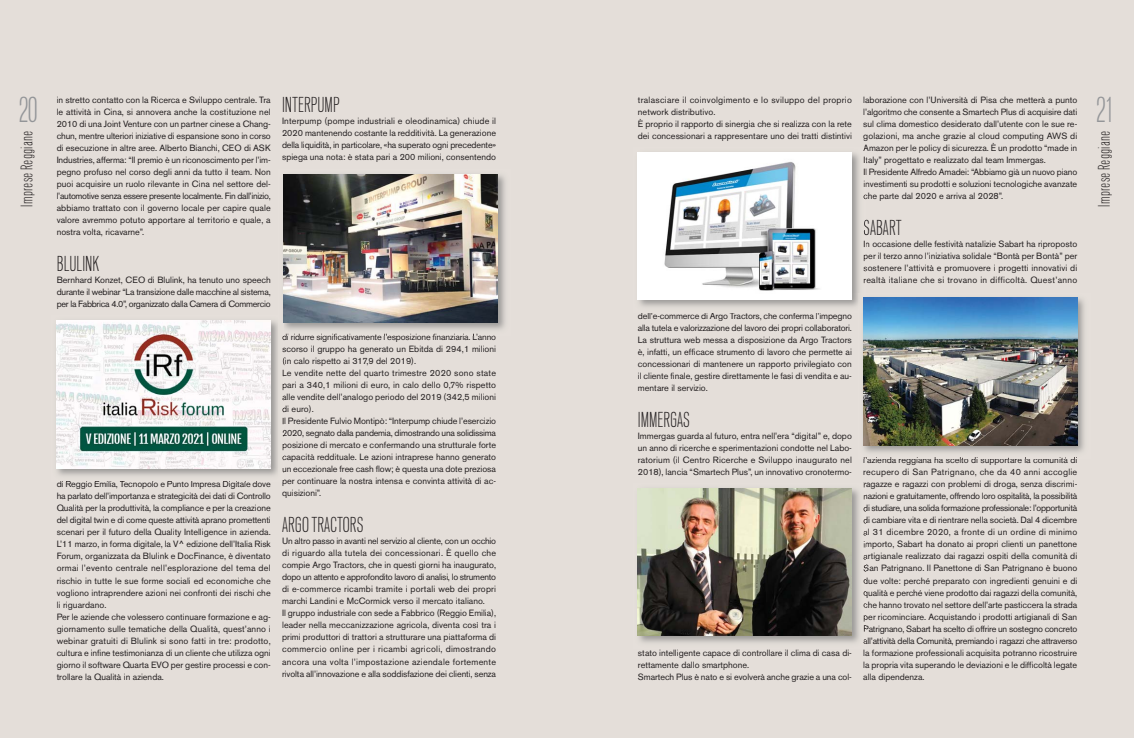
<style>
.page{position:relative;width:1134px;height:738px;background:#fff}
.page>*{position:absolute;margin:0;border:0;box-sizing:border-box;transform-origin:0 0}
.t1{font:300 condensed 30px "OPTI Venus";color:#939598}
.t2{font:300 condensed 18px "OPTI Venus";color:#231f20}
.t3{font:300 condensed 14px "OPTI Venus";letter-spacing:.02em;color:#231f20}
.t4{font:9px/12px "Akzidenz Grotesk BE";color:#231f20;text-align:justify}
</style>
<div class="page">
<div style="left:0;top:0;width:1134px;height:737px;background:#e4ded9"></div>
<img style="left:56px;top:320px;width:222px;height:156px">
<svg style="left:282px;top:336px;width:2px;height:88px"></svg>
<svg style="left:282px;top:430px;width:2px;height:43px"></svg>
<img style="left:57px;top:320px;width:214px;height:147px">
<img style="left:283px;top:174px;width:222px;height:161px">
<img style="left:284px;top:333px;width:53px;height:2px">
<img style="left:283px;top:174px;width:214px;height:148px">
<img style="left:637px;top:152px;width:228px;height:141px">
<img style="left:637px;top:293px;width:221px;height:14px">
<svg style="left:863px;top:147px;width:2px;height:54px"></svg>
<svg style="left:863px;top:220px;width:2px;height:63px"></svg>
<div style="left:638px;top:152px;width:214px;height:147px;background:#fff"></div>
<img style="left:664px;top:162px;width:155px;height:129px">
<img style="left:637px;top:488px;width:228px;height:156px">
<svg style="left:863px;top:483px;width:2px;height:160px"></svg>
<img style="left:638px;top:488px;width:214px;height:147px">
<img style="left:858px;top:293px;width:226px;height:165px">
<img style="left:864px;top:456px;width:51px;height:2px">
<img style="left:863px;top:297px;width:214px;height:148px">
<h1 class="t1" style="left:18px;top:97px;width:22px">20</h1>
<h3 class="t3" style="left:21px;top:206px;width:77px;rotate:-90deg">Imprese Reggiane</h3>
<p class="t4" style="left:57px;top:95px;width:216px">in stretto contatto con la Ricerca e Sviluppo centrale. Tra le attività in Cina, si annovera anche la costituzione nel 2010 di una Joint Venture con un partner cinese a Chang&shy;chun, mentre ulteriori iniziative di espansione sono in corso di esecuzione in altre aree. Alberto Bianchi, CEO di ASK Industries, afferma: “Il premio è un riconoscimento per l’im&shy;pegno profuso nel corso degli anni da tutto il team. Non puoi acquisire un ruolo rilevante in Cina nel settore del&shy;l’automotive senza essere presente localmente. Fin dall’inizio, abbiamo trattato con il governo locale per capire quale valore avremmo potuto apportare al territorio e quale, a nostra volta, ricavarne”.</p>
<h2 class="t2" style="left:57px;top:256px;width:44px">BLULINK</h2>
<p class="t4" style="left:57px;top:275px;width:216px">Bernhard Konzet, CEO di Blulink, ha tenuto uno speech durante il webinar “La transizione dalle macchine al sistema, per la Fabbrica 4.0”, organizzato dalla Camera di Commercio</p>
<p class="t4" style="left:57px;top:479px;width:216px;text-align:left">di Reggio Emilia, Tecnopolo e Punto Impresa Digitale dove ha parlato dell’importanza e strategicità dei dati di Controllo Qualità per la produttività, la compliance e per la creazione del digital twin e di come queste attività aprano promettenti scenari per il futuro della Quality Intelligence in azienda.<br>L’11 marzo, in forma digitale, la V^ edizione dell’Italia Risk Forum, organizzata da Blulink e DocFinance, è diventato ormai l’evento centrale nell’esplorazione del tema del rischio in tutte le sue forme sociali ed economiche che vogliono intraprendere azioni nei confronti dei rischi che li riguardano.<br>Per le aziende che volessero continuare formazione e ag&shy;giornamento sulle tematiche della Qualità, quest’anno i webinar gratuiti di Blulink si sono fatti in tre: prodotto, cultura e infine testimonianza di un cliente che utilizza ogni giorno il software Quarta EVO per gestire processi e con&shy;trollare la Qualità in azienda.</p>
<h2 class="t2" style="left:282px;top:97px;width:59px">INTERPUMP</h2>
<p class="t4" style="left:282px;top:115px;width:216px">Interpump (pompe industriali e oleodinamica) chiude il 2020 mantenendo costante la redditività. La generazione della liquidità, in particolare, «ha superato ogni precedente» spiega una nota: è stata pari a 200 milioni, consentendo</p>
<p class="t4" style="left:282px;top:331px;width:216px;text-align:left">di ridurre significativamente l’esposizione finanziaria. L’anno scorso il gruppo ha generato un Ebitda di 294,1 milioni (in calo rispetto ai 317,9 del 2019).<br>Le vendite nette del quarto trimestre 2020 sono state pari a 340,1 milioni di euro, in calo dello 0,7% rispetto alle vendite dell’analogo periodo del 2019 (342,5 milioni di euro).<br>Il Presidente Fulvio Montipò: “Interpump chiude l’esercizio 2020, segnato dalla pandemia, dimostrando una solidissima posizione di mercato e confermando una strutturale forte capacità reddituale. Le azioni intraprese hanno generato un eccezionale free cash flow; è questa una dote preziosa per continuare la nostra intensa e convinta attività di ac&shy;quisizioni”.</p>
<h2 class="t2" style="left:282px;top:517px;width:83px">ARGO TRACTORS</h2>
<p class="t4" style="left:282px;top:535px;width:216px;text-align:left">Un altro passo in avanti nel servizio al cliente, con un occhio di riguardo alla tutela dei concessionari. È quello che compie Argo Tractors, che in questi giorni ha inaugurato, dopo un attento e approfondito lavoro di analisi, lo strumento di e-commerce ricambi tramite i portali web dei propri marchi Landini e McCormick verso il mercato italiano.<br>Il gruppo industriale con sede a Fabbrico (Reggio Emilia), leader nella meccanizzazione agricola, diventa così tra i primi produttori di trattori a strutturare una piattaforma di commercio online per i ricambi agricoli, dimostrando ancora una volta l’impostazione aziendale fortemente rivolta all’innovazione e alla soddisfazione dei clienti, senza</p>
<p class="t4" style="left:638px;top:95px;width:216px;text-align:left">tralasciare il coinvolgimento e lo sviluppo del proprio network distributivo.<br>È proprio il rapporto di sinergia che si realizza con la rete dei concessionari a rappresentare uno dei tratti distintivi</p>
<p class="t4" style="left:863px;top:95px;width:216px;text-align:left">laborazione con l’Università di Pisa che metterà a punto l’algoritmo che consente a Smartech Plus di acquisire dati sul clima domestico desiderato dall’utente con le sue re&shy;golazioni, ma anche grazie al cloud computing AWS di Amazon per le policy di sicurezza. È un prodotto “made in Italy” progettato e realizzato dal team Immergas.<br>Il Presidente Alfredo Amadei: “Abbiamo già un nuovo piano investimenti su prodotti e soluzioni tecnologiche avanzate che parte dal 2020 e arriva al 2028”.</p>
<h2 class="t2" style="left:863px;top:220px;width:40px">SABART</h2>
<p class="t4" style="left:863px;top:239px;width:216px">In occasione delle festività natalizie Sabart ha riproposto per il terzo anno l’iniziativa solidale “Bontà per Bontà” per sostenere l’attività e promuovere i progetti innovativi di realtà italiane che si trovano in difficoltà. Quest’anno</p>
<p class="t4" style="left:638px;top:311px;width:216px">dell’e-commerce di Argo Tractors, che conferma l’impegno alla tutela e valorizzazione del lavoro dei propri collaboratori.<br>La struttura web messa a disposizione da Argo Tractors è, infatti, un efficace strumento di lavoro che permette ai concessionari di mantenere un rapporto privilegiato con il cliente finale, gestire direttamente le fasi di vendita e au&shy;mentare il servizio.</p>
<h2 class="t2" style="left:638px;top:412px;width:54px">IMMERGAS</h2>
<p class="t4" style="left:638px;top:431px;width:216px">Immergas guarda al futuro, entra nell’era “digital” e, dopo un anno di ricerche e sperimentazioni condotte nel Labo&shy;ratorium (il Centro Ricerche e Sviluppo inaugurato nel 2018), lancia “Smartech Plus”, un innovativo cronotermo-</p>
<p class="t4" style="left:638px;top:647px;width:216px;text-align:left">stato intelligente capace di controllare il clima di casa di&shy;rettamente dallo smartphone.<br>Smartech Plus è nato e si evolverà anche grazie a una col-</p>
<p class="t4" style="left:863px;top:455px;width:216px">l’azienda reggiana ha scelto di supportare la comunità di recupero di San Patrignano, che da 40 anni accoglie ragazze e ragazzi con problemi di droga, senza discrimi&shy;nazioni e gratuitamente, offrendo loro ospitalità, la possibilità di studiare, una solida formazione professionale: l’opportunità di cambiare vita e di rientrare nella società. Dal 4 dicembre al 31 dicembre 2020, a fronte di un ordine di minimo importo, Sabart ha donato ai propri clienti un panettone artigianale realizzato dai ragazzi ospiti della comunità di San Patrignano. Il Panettone di San Patrignano è buono due volte: perché preparato con ingredienti genuini e di qualità e perché viene prodotto dai ragazzi della comunità, che hanno trovato nel settore dell’arte pasticcera la strada per ricominciare. Acquistando i prodotti artigianali di San Patrignano, Sabart ha scelto di offrire un sostegno concreto all’attività della Comunità, premiando i ragazzi che attraverso la formazione professionali acquisita potranno ricostruire la propria vita superando le deviazioni e le difficoltà legate alla dipendenza.</p>
<h1 class="t1" style="left:1095px;top:97px;width:22px">21</h1>
<h3 class="t3" style="left:1098px;top:206px;width:77px;rotate:-90deg">Imprese Reggiane</h3>
</div>
